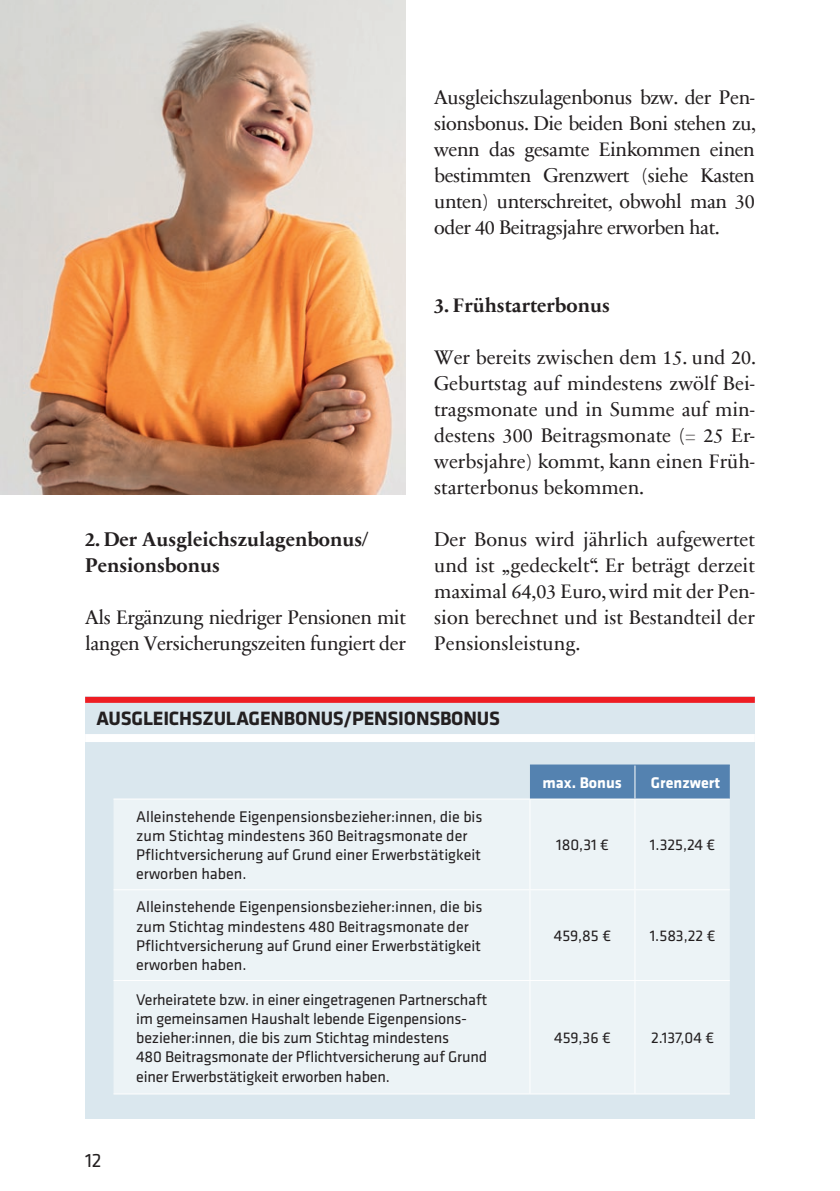
<style>
.page{position:relative;width:840px;height:1191px;background:#fff}
.page>*{position:absolute;margin:0;border:0;box-sizing:border-box;transform-origin:0 0}
.t1{font:20px/26px "Sabon Next Com";letter-spacing:-.02em;color:#231f20;text-align:justify}
.t2{font:700 20px/26px "Sabon Next Com";color:#231f20}
.t3{font:700 20px "Klavika Basic";letter-spacing:-.01em;color:#231f20}
.t4{font:20px "Klavika Basic";color:#231f20}
.t5{font:16px/19.2px "Klavika Basic";color:#231f20}
.t6{font:700 16px "Klavika Basic";color:#fff}
</style>
<div class="page">
<div style="left:85px;top:696px;width:669px;height:422px;background:#dae7ee"></div>
<div style="left:85px;top:697px;width:669px;height:6px;background:#ee1d23"></div>
<div style="left:85px;top:734px;width:669px;height:8px;background:#fff"></div>
<div style="left:530px;top:765px;width:199px;height:33px;background:#5482b0"></div>
<div style="left:113px;top:799px;width:616px;height:294px;background:#ecf3f6"></div>
<hr style="left:529px;top:764px;width:105px;height:1px;background:#5482b0">
<hr style="left:634px;top:764px;width:95px;height:1px;background:#5482b0">
<hr style="left:113px;top:798px;width:416px;height:1px;background:#fff">
<hr style="left:529px;top:798px;width:105px;height:1px;background:#fff">
<hr style="left:529px;top:799px;width:1px;height:90px;background:#fff">
<hr style="left:634px;top:798px;width:95px;height:1px;background:#fff">
<hr style="left:113px;top:889px;width:416px;height:1px;background:#fff">
<hr style="left:529px;top:889px;width:105px;height:1px;background:#fff">
<hr style="left:529px;top:890px;width:1px;height:90px;background:#fff">
<hr style="left:634px;top:889px;width:95px;height:1px;background:#fff">
<hr style="left:113px;top:980px;width:416px;height:1px;background:#fff">
<hr style="left:529px;top:980px;width:105px;height:1px;background:#fff">
<hr style="left:529px;top:981px;width:1px;height:112px;background:#fff">
<hr style="left:634px;top:980px;width:95px;height:1px;background:#fff">
<hr style="left:113px;top:1093px;width:416px;height:1px;background:#fff">
<hr style="left:529px;top:1093px;width:105px;height:1px;background:#fff">
<hr style="left:634px;top:1093px;width:95px;height:1px;background:#fff">
<hr style="left:634px;top:799px;width:1px;height:90px;background:#fff">
<hr style="left:634px;top:890px;width:1px;height:90px;background:#fff">
<hr style="left:634px;top:981px;width:1px;height:112px;background:#fff">
<hr style="left:634px;top:765px;width:1px;height:33px;background:#fff">
<img style="left:0;top:0;width:405px;height:494px">
<p class="t2" style="left:85px;top:525px;width:284px">2. Der Ausgleichszulagenbonus/<br>Pensionsbonus</p>
<p class="t1" style="left:85px;top:603px;width:322px">Als Ergänzung niedriger Pensionen mit langen Versicherungszeiten fungiert der</p>
<p class="t1" style="left:434px;top:83px;width:323px">Ausgleichszulagenbonus bzw. der Pen&shy;sionsbonus. Die beiden Boni stehen zu, wenn das gesamte Einkommen einen bestimmten Grenzwert (siehe Kasten unten) unterschreitet, obwohl man 30 oder 40 Beitragsjahre erworben hat.</p>
<p class="t2" style="left:434px;top:291px;width:177px">3. Frühstarterbonus</p>
<p class="t1" style="left:434px;top:343px;width:323px">Wer bereits zwischen dem 15. und 20.<br>Geburtstag auf mindestens zwölf Bei&shy;tragsmonate und in Summe auf min&shy;destens 300 Beitragsmonate (= 25 Er&shy;werbsjahre) kommt, kann einen Früh&shy;starterbonus bekommen.</p>
<p class="t1" style="left:434px;top:525px;width:322px">Der Bonus wird jährlich aufgewertet und ist „gedeckelt“. Er beträgt derzeit maximal 64,03 Euro, wird mit der Pen&shy;sion berechnet und ist Bestandteil der Pensionsleistung.</p>
<p class="t3" style="left:96px;top:703px;width:404px">AUSGLEICHSZULAGENBONUS/PENSIONSBONUS</p>
<p class="t5" style="left:136px;top:806px;width:347px">Alleinstehende Eigenpensionsbezieher:innen, die bis zum Stichtag mindestens 360 Beitragsmonate der Pflichtversicherung auf Grund einer Erwerbstätigkeit erworben haben.</p>
<p class="t5" style="left:136px;top:897px;width:347px">Alleinstehende Eigenpensionsbezieher:innen, die bis zum Stichtag mindestens 480 Beitragsmonate der Pflichtversicherung auf Grund einer Erwerbstätigkeit erworben haben.</p>
<p class="t4" style="left:85px;top:1147px;width:18px">12</p>
<p class="t5" style="left:136px;top:989px;width:352px">Verheiratete bzw. in einer eingetragenen Partnerschaft im gemeinsamen Haushalt lebende Eigenpensions&shy;bezieher:innen, die bis zum Stichtag mindestens<br>480 Beitragsmonate der Pflichtversicherung auf Grund einer Erwerbstätigkeit erworben haben.</p>
<p class="t6" style="left:542px;top:771px;width:81px">max. Bonus</p>
<p class="t6" style="left:650px;top:771px;width:71px">Grenzwert</p>
<p class="t5" style="left:556px;top:835px;width:54px">180,31 €</p>
<p class="t5" style="left:649px;top:835px;width:67px">1.325,24 €</p>
<p class="t5" style="left:553px;top:925px;width:59px">459,85 €</p>
<p class="t5" style="left:649px;top:925px;width:67px">1.583,22 €</p>
<p class="t5" style="left:554px;top:1027px;width:58px">459,36 €</p>
<p class="t5" style="left:650px;top:1027px;width:65px">2.137,04 €</p>
</div>
